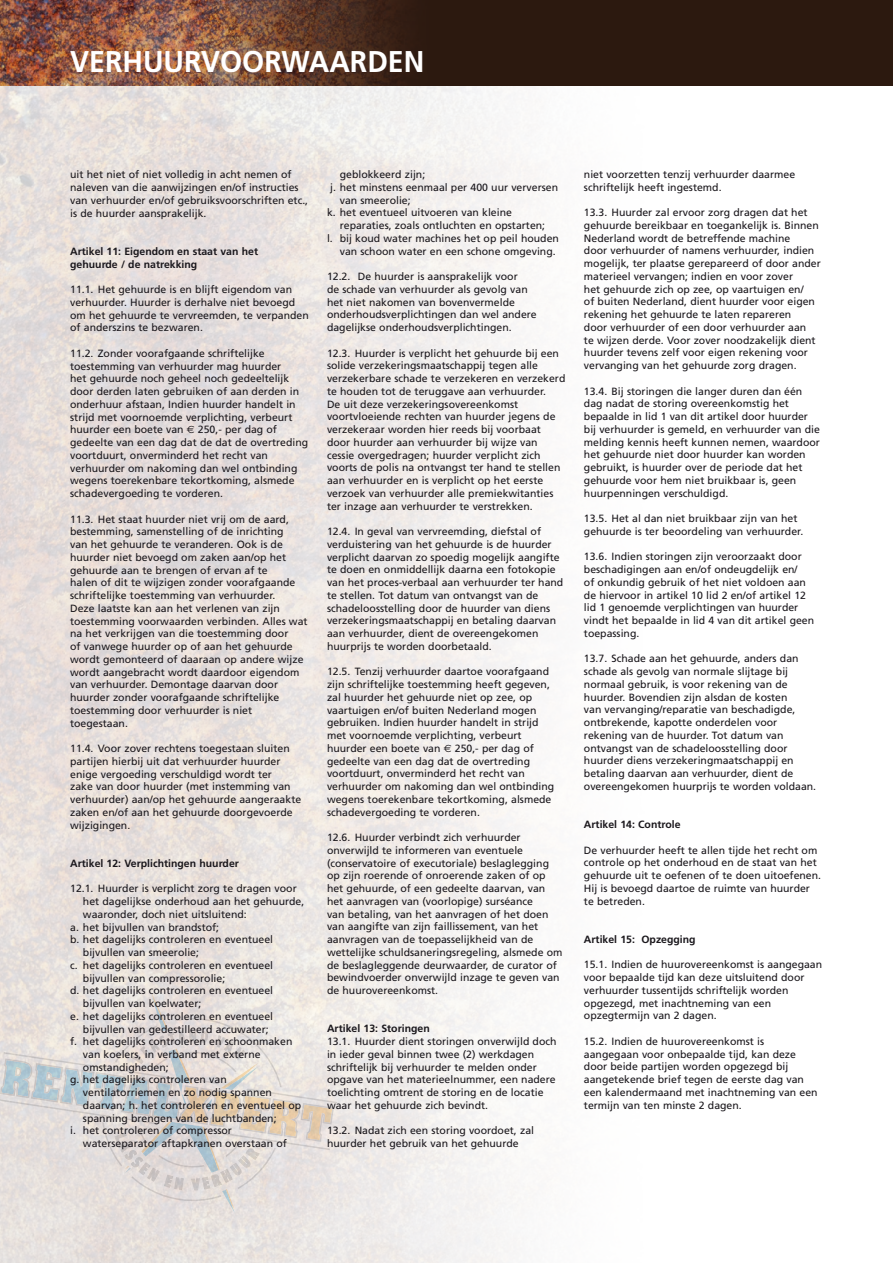
<style>
.page{position:relative;width:893px;height:1263px;background:#fff}
.page>*{position:absolute;margin:0;border:0;box-sizing:border-box;transform-origin:0 0}
.t1{font:700 30px "Frutiger";color:#fff;scale:.95 1}
.t2{font:10.5px/12.8px "Frutiger";color:#1a171c}
.t3{font:700 10.5px/12.8px "Frutiger";color:#1a171c}
.s1{font-family:"Euro Sans"}
</style>
<div class="page">
<img style="left:0;top:85px;width:714px;height:1178px">
<img style="left:0;top:0;width:893px;height:85px">
<svg style="left:0;top:992px;width:337px;height:221px;background:#e0dbd8"></svg>
<h1 class="t1" style="left:70px;top:44px;width:374px">VERHUURVOORWAARDEN</h1>
<p class="t2" style="left:70px;top:168px;width:240px">uit het niet of niet volledig in acht nemen of naleven van die aanwijzingen en/of instructies van verhuurder en/of gebruiksvoorschriften etc., is de huurder aansprakelijk.</p>
<p class="t3" style="left:70px;top:245px;width:189px">Artikel 11: Eigendom en staat van het gehuurde / de natrekking</p>
<p class="t2" style="left:70px;top:283px;width:240px">11.1. Het gehuurde is en blijft eigendom van verhuurder. Huurder is derhalve niet bevoegd om het gehuurde te vervreemden, te verpanden of anderszins te bezwaren.</p>
<p class="t2" style="left:70px;top:347px;width:240px">11.2. Zonder voorafgaande schriftelijke toestemming van verhuurder mag huurder<br>het gehuurde noch geheel noch gedeeltelijk door derden laten gebruiken of aan derden in onderhuur afstaan, Indien huurder handelt in strijd met voornoemde verplichting, verbeurt huurder een boete van <span class="s1">e</span> 250,- per dag of gedeelte van een dag dat de dat de overtreding voortduurt, onverminderd het recht van verhuurder om nakoming dan wel ontbinding wegens toerekenbare tekortkoming, alsmede schadevergoeding te vorderen.</p>
<p class="t2" style="left:70px;top:512px;width:239px">11.3. Het staat huurder niet vrij om de aard, bestemming, samenstelling of de inrichting<br>van het gehuurde te veranderen. Ook is de huurder niet bevoegd om zaken aan/op het gehuurde aan te brengen of ervan af te<br>halen of dit te wijzigen zonder voorafgaande schriftelijke toestemming van verhuurder.<br>Deze laatste kan aan het verlenen van zijn toestemming voorwaarden verbinden. Alles wat na het verkrijgen van die toestemming door<br>of vanwege huurder op of aan het gehuurde wordt gemonteerd of daaraan op andere wijze wordt aangebracht wordt daardoor eigendom van verhuurder. Demontage daarvan door huurder zonder voorafgaande schriftelijke toestemming door verhuurder is niet toegestaan.</p>
<p class="t2" style="left:70px;top:742px;width:233px">11.4. Voor zover rechtens toegestaan sluiten partijen hierbij uit dat verhuurder huurder enige vergoeding verschuldigd wordt ter<br>zake van door huurder (met instemming van verhuurder) aan/op het gehuurde aangeraakte zaken en/of aan het gehuurde doorgevoerde wijzigingen.</p>
<p class="t3" style="left:70px;top:857px;width:170px">Artikel 12: Verplichtingen huurder</p>
<p class="t2" style="left:70px;top:882px;width:228px">12.1. Huurder is verplicht zorg te dragen voor</p>
<p class="t2" style="left:83px;top:895px;width:223px">het dagelijkse onderhoud aan het gehuurde,</p>
<p class="t2" style="left:83px;top:908px;width:165px">waaronder, doch niet uitsluitend:</p>
<p class="t2" style="left:70px;top:920px;width:151px">a. het bijvullen van brandstof;</p>
<p class="t2" style="left:70px;top:933px;width:204px">b. het dagelijks controleren en eventueel</p>
<p class="t2" style="left:83px;top:946px;width:118px">bijvullen van smeerolie;</p>
<p class="t2" style="left:70px;top:959px;width:204px">c. het dagelijks controleren en eventueel</p>
<p class="t2" style="left:83px;top:971px;width:144px">bijvullen van compressorolie;</p>
<p class="t2" style="left:70px;top:984px;width:204px">d. het dagelijks controleren en eventueel</p>
<p class="t2" style="left:83px;top:997px;width:120px">bijvullen van koelwater;</p>
<p class="t2" style="left:70px;top:1010px;width:204px">e. het dagelijks controleren en eventueel</p>
<p class="t2" style="left:83px;top:1022px;width:187px">bijvullen van gedestilleerd accuwater;</p>
<p class="t2" style="left:70px;top:1035px;width:224px">f. het dagelijks controleren en schoonmaken</p>
<p class="t2" style="left:83px;top:1048px;width:179px">van koelers, in verband met externe</p>
<p class="t2" style="left:83px;top:1060px;width:87px">omstandigheden;</p>
<p class="t2" style="left:70px;top:1073px;width:158px">g. het dagelijks controleren van</p>
<p class="t2" style="left:83px;top:1086px;width:191px">ventilatorriemen en zo nodig spannen</p>
<p class="t2" style="left:83px;top:1099px;width:220px">daarvan; h. het controleren en eventueel op</p>
<p class="t2" style="left:83px;top:1111px;width:195px">spanning brengen van de luchtbanden;</p>
<p class="t2" style="left:70px;top:1124px;width:163px">i. het controleren of compressor</p>
<p class="t2" style="left:83px;top:1137px;width:205px">waterseparator aftapkranen overstaan of</p>
<p class="t2" style="left:340px;top:168px;width:87px">geblokkeerd zijn;</p>
<p class="t2" style="left:330px;top:181px;width:229px">j. het minstens eenmaal per 400 uur verversen</p>
<p class="t2" style="left:340px;top:193px;width:72px">van smeerolie;</p>
<p class="t2" style="left:327px;top:206px;width:186px">k. het eventueel uitvoeren van kleine</p>
<p class="t2" style="left:340px;top:219px;width:207px">reparaties, zoals ontluchten en opstarten;</p>
<p class="t2" style="left:327px;top:232px;width:233px">l. bij koud water machines het op peil houden</p>
<p class="t2" style="left:340px;top:244px;width:217px">van schoon water en een schone omgeving.</p>
<p class="t2" style="left:327px;top:270px;width:211px">12.2. De huurder is aansprakelijk voor<br>de schade van verhuurder als gevolg van het niet nakomen van bovenvermelde onderhoudsverplichtingen dan wel andere dagelijkse onderhoudsverplichtingen.</p>
<p class="t2" style="left:327px;top:346px;width:240px">12.3. Huurder is verplicht het gehuurde bij een solide verzekeringsmaatschappij tegen alle verzekerbare schade te verzekeren en verzekerd te houden tot de teruggave aan verhuurder.<br>De uit deze verzekeringsovereenkomst voortvloeiende rechten van huurder jegens de verzekeraar worden hier reeds bij voorbaat door huurder aan verhuurder bij wijze van cessie overgedragen; huurder verplicht zich voorts de polis na ontvangst ter hand te stellen aan verhuurder en is verplicht op het eerste verzoek van verhuurder alle premiekwitanties ter inzage aan verhuurder te verstrekken.</p>
<p class="t2" style="left:327px;top:525px;width:238px">12.4. In geval van vervreemding, diefstal of verduistering van het gehuurde is de huurder verplicht daarvan zo spoedig mogelijk aangifte te doen en onmiddellijk daarna een fotokopie van het proces-verbaal aan verhuurder ter hand te stellen. Tot datum van ontvangst van de schadeloosstelling door de huurder van diens verzekeringsmaatschappij en betaling daarvan aan verhuurder, dient de overeengekomen huurprijs te worden doorbetaald.</p>
<p class="t2" style="left:327px;top:665px;width:229px">12.5. Tenzij verhuurder daartoe voorafgaand zijn schriftelijke toestemming heeft gegeven, zal huurder het gehuurde niet op zee, op vaartuigen en/of buiten Nederland mogen gebruiken. Indien huurder handelt in strijd met voornoemde verplichting, verbeurt huurder een boete van <span class="s1">e</span> 250,- per dag of gedeelte van een dag dat de overtreding voortduurt, onverminderd het recht van verhuurder om nakoming dan wel ontbinding wegens toerekenbare tekortkoming, alsmede schadevergoeding te vorderen.</p>
<p class="t2" style="left:327px;top:831px;width:237px">12.6. Huurder verbindt zich verhuurder onverwijld te informeren van eventuele (conservatoire of executoriale) beslaglegging op zijn roerende of onroerende zaken of op het gehuurde, of een gedeelte daarvan, van het aanvragen van (voorlopige) surséance<br>van betaling, van het aanvragen of het doen van aangifte van zijn faillissement, van het aanvragen van de toepasselijkheid van de wettelijke schuldsaneringsregeling, alsmede om de beslagleggende deurwaarder, de curator of bewindvoerder onverwijld inzage te geven van de huurovereenkomst.</p>
<p class="t3" style="left:327px;top:1022px;width:104px">Artikel 13: Storingen</p>
<p class="t2" style="left:327px;top:1035px;width:231px">13.1. Huurder dient storingen onverwijld doch in ieder geval binnen twee (2) werkdagen schriftelijk bij verhuurder te melden onder opgave van het materieelnummer, een nadere toelichting omtrent de storing en de locatie waar het gehuurde zich bevindt.</p>
<p class="t2" style="left:327px;top:1124px;width:209px">13.2. Nadat zich een storing voordoet, zal huurder het gebruik van het gehuurde</p>
<p class="t2" style="left:584px;top:168px;width:213px">niet voorzetten tenzij verhuurder daarmee schriftelijk heeft ingestemd.</p>
<p class="t2" style="left:584px;top:206px;width:238px">13.3. Huurder zal ervoor zorg dragen dat het gehuurde bereikbaar en toegankelijk is. Binnen Nederland wordt de betreffende machine<br>door verhuurder of namens verhuurder, indien mogelijk, ter plaatse gerepareerd of door ander materieel vervangen; indien en voor zover<br>het gehuurde zich op zee, op vaartuigen en/<br>of buiten Nederland, dient huurder voor eigen rekening het gehuurde te laten repareren<br>door verhuurder of een door verhuurder aan<br>te wijzen derde. Voor zover noodzakelijk dient huurder tevens zelf voor eigen rekening voor vervanging van het gehuurde zorg dragen.</p>
<p class="t2" style="left:584px;top:385px;width:238px">13.4. Bij storingen die langer duren dan één dag nadat de storing overeenkomstig het bepaalde in lid 1 van dit artikel door huurder bij verhuurder is gemeld, en verhuurder van die melding kennis heeft kunnen nemen, waardoor het gehuurde niet door huurder kan worden gebruikt, is huurder over de periode dat het gehuurde voor hem niet bruikbaar is, geen huurpenningen verschuldigd.</p>
<p class="t2" style="left:584px;top:512px;width:221px">13.5. Het al dan niet bruikbaar zijn van het gehuurde is ter beoordeling van verhuurder.</p>
<p class="t2" style="left:584px;top:550px;width:232px">13.6. Indien storingen zijn veroorzaakt door beschadigingen aan en/of ondeugdelijk en/<br>of onkundig gebruik of het niet voldoen aan de hiervoor in artikel 10 lid 2 en/of artikel 12 lid 1 genoemde verplichtingen van huurder vindt het bepaalde in lid 4 van dit artikel geen toepassing.</p>
<p class="t2" style="left:584px;top:652px;width:234px">13.7. Schade aan het gehuurde, anders dan schade als gevolg van normale slijtage bij normaal gebruik, is voor rekening van de huurder. Bovendien zijn alsdan de kosten<br>van vervanging/reparatie van beschadigde, ontbrekende, kapotte onderdelen voor rekening van de huurder. Tot datum van ontvangst van de schadeloosstelling door huurder diens verzekeringmaatschappij en betaling daarvan aan verhuurder, dient de overeengekomen huurprijs te worden voldaan.</p>
<p class="t3" style="left:584px;top:818px;width:98px">Artikel 14: Controle</p>
<p class="t2" style="left:584px;top:843px;width:239px">De verhuurder heeft te allen tijde het recht om controle op het onderhoud en de staat van het gehuurde uit te oefenen of te doen uitoefenen.<br>Hij is bevoegd daartoe de ruimte van huurder te betreden.</p>
<p class="t3" style="left:584px;top:933px;width:113px">Artikel 15: Opzegging</p>
<p class="t2" style="left:584px;top:958px;width:240px">15.1. Indien de huurovereenkomst is aangegaan voor bepaalde tijd kan deze uitsluitend door verhuurder tussentijds schriftelijk worden opgezegd, met inachtneming van een opzegtermijn van 2 dagen.</p>
<p class="t2" style="left:584px;top:1035px;width:235px">15.2. Indien de huurovereenkomst is aangegaan voor onbepaalde tijd, kan deze door beide partijen worden opgezegd bij aangetekende brief tegen de eerste dag van een kalendermaand met inachtneming van een termijn van ten minste 2 dagen.</p>
</div>
